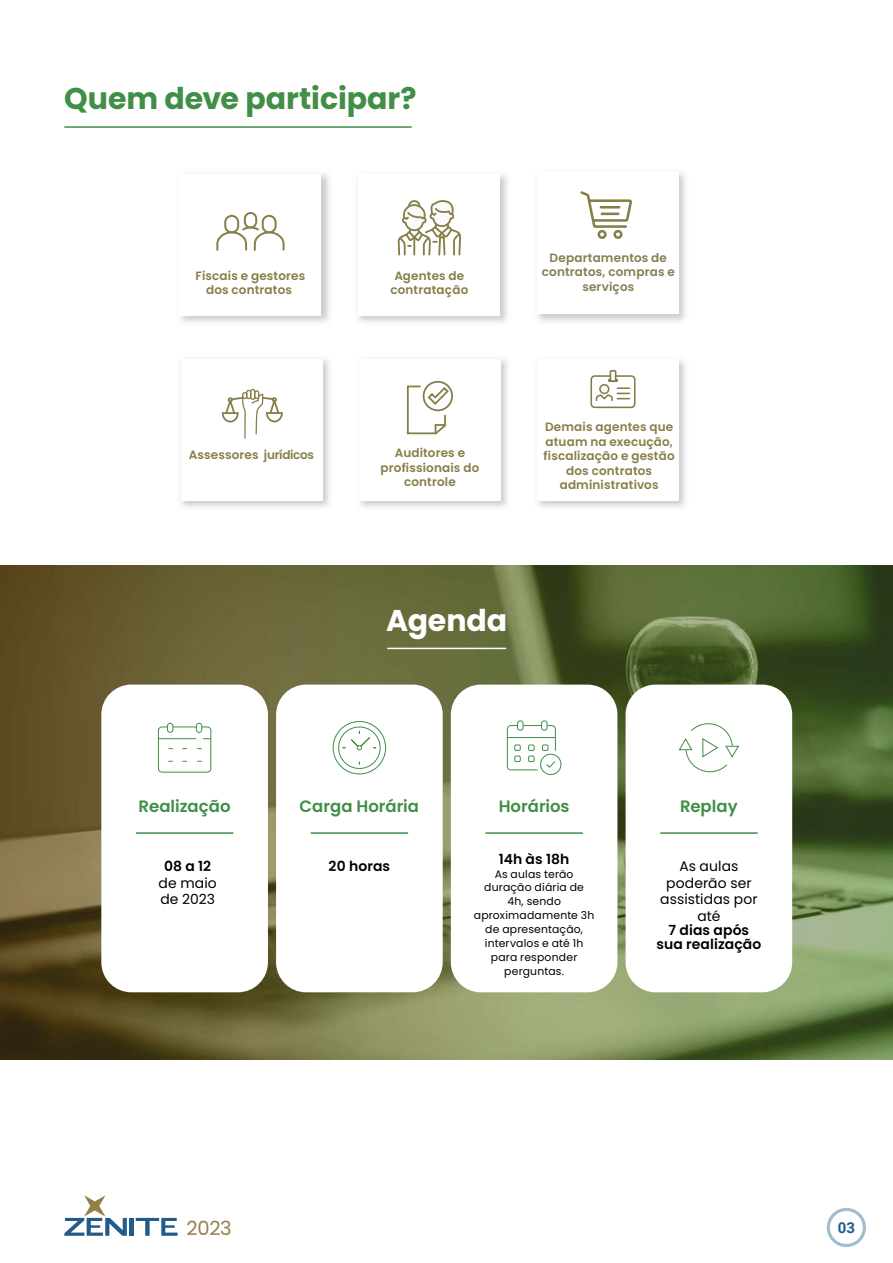
<style>
.page{position:relative;width:893px;height:1263px;background:#fff}
.page>*{position:absolute;margin:0;border:0;box-sizing:border-box;transform-origin:0 0}
.t1{font:700 30px "Poppins";color:#418e46}
.t2{font:700 30px "Poppins";color:#fff}
.t3{font:19.5px "Poppins";color:#957f49}
.t4{font:600 16.5px "Poppins";color:#418e46}
.t5{font:700 15px "Roboto";color:#225b89}
.t6{font:13.95px/16.6px "Poppins";letter-spacing:.01em;color:#000}
.t7{font:600 13.95px/14px "Poppins";letter-spacing:.01em;color:#000;text-align:center}
.t8{font:600 12px/14.4px "Poppins";letter-spacing:.01em;color:#867e48;text-align:center}
.t9{font:600 12px/14.4px "Poppins";letter-spacing:.015em;color:#857e4f;text-align:center}
.t10{font:10.8px/14px "Poppins";letter-spacing:.015em;color:#000;text-align:center}
</style>
<div class="page">
<img style="left:0;top:565px;width:893px;height:494px">
<div style="left:101px;top:685px;width:167px;height:307px;background:#fff;border-radius:30px"></div>
<hr style="left:158px;top:738px;width:38px;height:1px;background:#418e46">
<div style="left:167px;top:723px;width:6px;height:10px;border:1px solid #418e46;border-radius:3px"></div>
<div style="left:196px;top:723px;width:6px;height:10px;border:1px solid #418e46;border-radius:3px"></div>
<div style="left:158px;top:726px;width:53px;height:46px;border:1px solid #418e46;border-radius:4px"></div>
<svg style="left:173px;top:726px;width:23px;height:1px"></svg>
<hr style="left:136px;top:832px;width:97px;height:2px;background:#418e46">
<div style="left:276px;top:685px;width:167px;height:307px;background:#fff;border-radius:30px"></div>
<div style="left:333px;top:721px;width:53px;height:53px;border:1px solid #418e46;border-radius:50%"></div>
<svg style="left:335px;top:724px;width:48px;height:46px"></svg>
<hr style="left:311px;top:832px;width:97px;height:2px;background:#418e46">
<div style="left:451px;top:685px;width:166px;height:307px;background:#fff;border-radius:30px"></div>
<div style="left:517px;top:720px;width:6px;height:10px;border:1px solid #418e46;border-radius:3px"></div>
<div style="left:541px;top:720px;width:6px;height:10px;border:1px solid #418e46;border-radius:3px"></div>
<svg style="left:507px;top:725px;width:49px;height:46px"></svg>
<div style="left:540px;top:754px;width:21px;height:21px;border:1px solid #418e46;border-radius:50%"></div>
<hr style="left:485px;top:832px;width:98px;height:2px;background:#418e46">
<div style="left:626px;top:685px;width:166px;height:307px;background:#fff;border-radius:30px"></div>
<svg style="left:678px;top:723px;width:61px;height:50px"></svg>
<hr style="left:660px;top:832px;width:98px;height:2px;background:#418e46">
<div style="left:129px;top:1218px;width:5px;height:18px;background:#225b89"></div>
<svg style="left:136px;top:1218px;width:42px;height:18px"></svg>
<svg style="left:64px;top:1195px;width:63px;height:41px"></svg>
<div style="left:244px;top:212px;width:13px;height:16px;border:2px solid #867e48;border-radius:6px"></div>
<div style="left:262px;top:215px;width:15px;height:18px;border:2px solid #867e48;border-radius:6px"></div>
<svg style="left:216px;top:225px;width:69px;height:26px"></svg>
<div style="left:224px;top:215px;width:15px;height:18px;border:2px solid #867e48;border-radius:6px"></div>
<div style="left:590px;top:375px;width:45px;height:33px;border:2px solid #867e48;border-radius:3px"></div>
<div style="left:610px;top:370px;width:6px;height:12px;border:2px solid #867e48"></div>
<svg style="left:595px;top:379px;width:34px;height:23px"></svg>
<div style="left:599px;top:384px;width:10px;height:10px;border:2px solid #867e48;border-radius:50%"></div>
<svg style="left:406px;top:380px;width:47px;height:55px"></svg>
<svg style="left:221px;top:388px;width:63px;height:196px"></svg>
<svg style="left:398px;top:200px;width:63px;height:56px"></svg>
<div style="left:827px;top:1208px;width:39px;height:39px;border:3px solid #a2bdcd;border-radius:50%"></div>
<hr style="left:64px;top:126px;width:348px;height:2px;background:#418e46">
<hr style="left:387px;top:648px;width:119px;height:1px;background:#fff">
<svg style="left:580px;top:191px;width:52px;height:48px"></svg>
<h1 class="t1" style="left:64px;top:81px;width:354px">Quem deve participar?</h1>
<p class="t8" style="left:196px;top:268px;width:111px">Fiscais e gestores dos contratos</p>
<p class="t8" style="left:189px;top:448px;width:127px">Assessores jurídicos</p>
<p class="t8" style="left:390px;top:268px;width:79px">Agentes de contratação</p>
<p class="t9" style="left:542px;top:250px;width:134px">Departamentos de contratos, compras e serviços</p>
<p class="t8" style="left:381px;top:446px;width:100px">Auditores e profissionais do controle</p>
<p class="t8" style="left:544px;top:420px;width:133px">Demais agentes que atuam na execução, fiscalização e gestão dos contratos administrativos</p>
<h1 class="t2" style="left:386px;top:603px;width:123px">Agenda</h1>
<h3 class="t4" style="left:139px;top:797px;width:93px">Realização</h3>
<p class="t7" style="left:164px;top:859px;width:49px">08 a 12</p>
<p class="t6" style="left:159px;top:875px;width:60px">de maio de 2023</p>
<h3 class="t4" style="left:300px;top:797px;width:121px">Carga Horária</h3>
<p class="t7" style="left:329px;top:859px;width:63px">20 horas</p>
<h3 class="t4" style="left:499px;top:797px;width:72px">Horários</h3>
<p class="t7" style="left:499px;top:852px;width:72px">14h às 18h</p>
<p class="t10" style="left:474px;top:867px;width:122px">As aulas terão duração diária de<br>4h, sendo aproximadamente 3h de apresentação, intervalos e até 1h para responder perguntas.</p>
<h3 class="t4" style="left:680px;top:797px;width:59px">Replay</h3>
<p class="t6" style="left:660px;top:858px;width:99px;text-align:center">As aulas poderão ser assistidas por até</p>
<p class="t7" style="left:656px;top:923px;width:107px">7 dias após sua realização</p>
<h2 class="t3" style="left:187px;top:1217px;width:47px">2023</h2>
<p class="t5" style="left:838px;top:1217px;width:19px">03</p>
</div>
